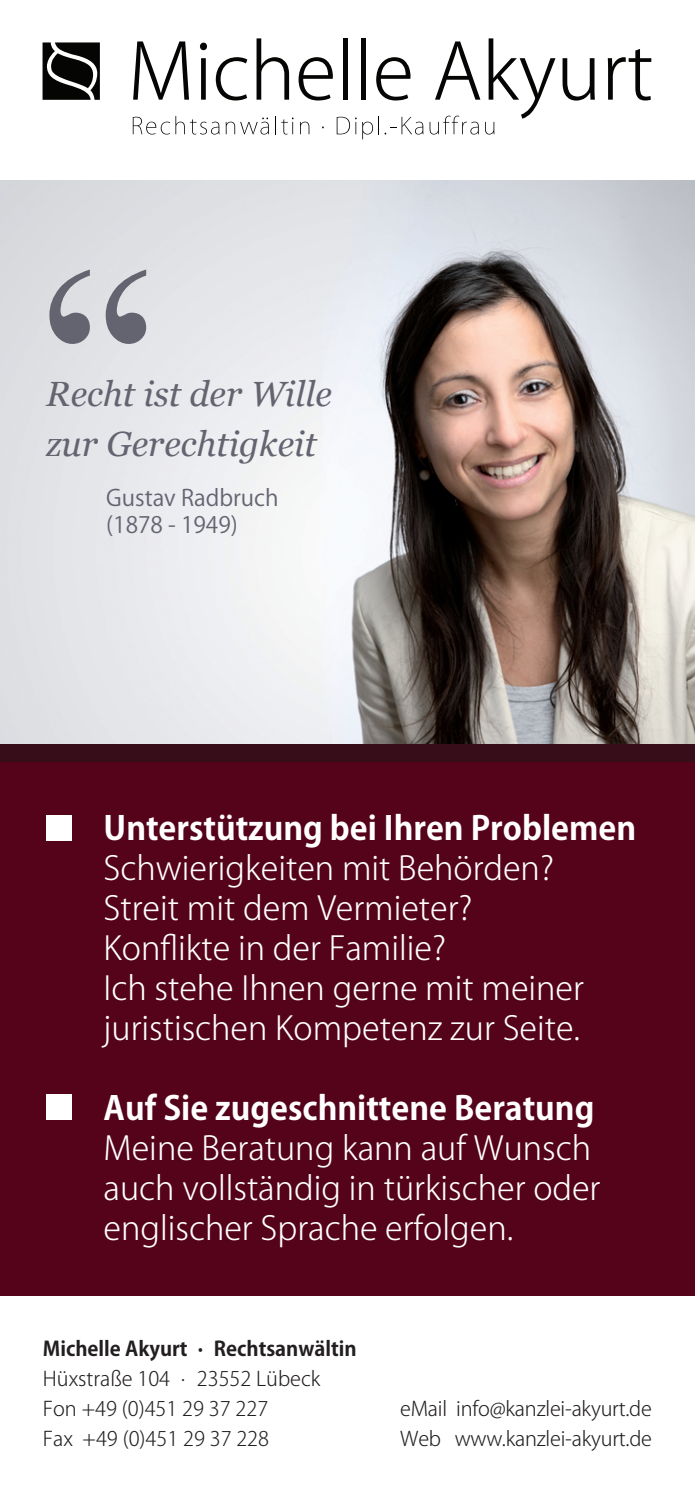
<style>
.page{position:relative;width:695px;height:1489px;background:#fff}
.page>*{position:absolute;margin:0;border:0;box-sizing:border-box;transform-origin:0 0}
.t1{font:italic 35px/50px "Georgia";color:#646471}
.t2{font:300 32.5px/40px "Koz Go Pr 6 N";color:#fff}
.t3{font:700 32.5px "Koz Go Pr 6 N";color:#fff}
.t4{font:22.5px/27.5px "Koz Go Pr 6 N";color:#646471}
.t5{font:300 20px/30px "Koz Go Pr 6 N";color:#231f20}
.t6{font:700 20px "Koz Go Pr 6 N";color:#231f20}
</style>
<div class="page">
<img style="left:0;top:181px;width:694px;height:563px">
<div style="left:0;top:747px;width:694px;height:548px;background:#55021b"></div>
<svg style="left:43px;top:42px;width:57px;height:58px;background:#363635"></svg>
<svg style="left:133px;top:116px;width:86px;height:18px"></svg>
<svg style="left:226px;top:117px;width:43px;height:17px"></svg>
<svg style="left:275px;top:116px;width:18px;height:18px"></svg>
<svg style="left:300px;top:122px;width:9px;height:12px"></svg>
<svg style="left:336px;top:117px;width:20px;height:17px"></svg>
<svg style="left:362px;top:116px;width:61px;height:23px"></svg>
<svg style="left:133px;top:41px;width:56px;height:59px"></svg>
<svg style="left:200px;top:43px;width:7px;height:57px"></svg>
<svg style="left:216px;top:57px;width:31px;height:43px"></svg>
<svg style="left:256px;top:38px;width:33px;height:62px"></svg>
<svg style="left:298px;top:57px;width:35px;height:43px"></svg>
<div style="left:342px;top:38px;width:5px;height:62px;background:#050504"></div>
<div style="left:361px;top:38px;width:5px;height:62px;background:#050504"></div>
<svg style="left:376px;top:57px;width:34px;height:43px"></svg>
<svg style="left:429px;top:38px;width:126px;height:97px"></svg>
<svg style="left:562px;top:58px;width:32px;height:43px"></svg>
<svg style="left:607px;top:49px;width:44px;height:51px"></svg>
<svg style="left:106px;top:269px;width:40px;height:75px;background:#a4a5ad"></svg>
<svg style="left:49px;top:269px;width:41px;height:75px;background:#a4a4ad"></svg>
<div style="left:0;top:744px;width:694px;height:17px;background:#360d18"></div>
<div style="left:46px;top:814px;width:26px;height:26px;background:#fff"></div>
<div style="left:46px;top:1094px;width:26px;height:25px;background:#fff"></div>
<p class="t1" style="left:46px;top:369px;width:287px">Recht ist der Wille zur Gerechtigkeit</p>
<p class="t4" style="left:106px;top:484px;width:174px">Gustav Radbruch (1878 - 1949)</p>
<p class="t3" style="left:104px;top:809px;width:534px">Unterstützung bei Ihren Problemen</p>
<p class="t2" style="left:104px;top:848px;width:481px">Schwierigkeiten mit Behörden?<br>Streit mit dem Vermieter?<br>Konflikte in der Familie?<br>Ich stehe Ihnen gerne mit meiner juristischen Kompetenz zur Seite.</p>
<p class="t3" style="left:104px;top:1089px;width:492px">Auf Sie zugeschnittene Beratung</p>
<p class="t2" style="left:104px;top:1128px;width:498px">Meine Beratung kann auf Wunsch auch vollständig in türkischer oder englischer Sprache erfolgen.</p>
<p class="t6" style="left:43px;top:1337px;width:315px">Michelle Akyurt · Rechtsanwältin</p>
<p class="t5" style="left:43px;top:1363px;width:279px">Hüxstraße 104 · 23552 Lübeck<br>Fon +49 (0)451 29 37 227<br>Fax +49 (0)451 29 37 228</p>
<p class="t5" style="left:400px;top:1393px;width:253px">eMail info@kanzlei-akyurt.de<br>Web www.kanzlei-akyurt.de</p>
</div>
